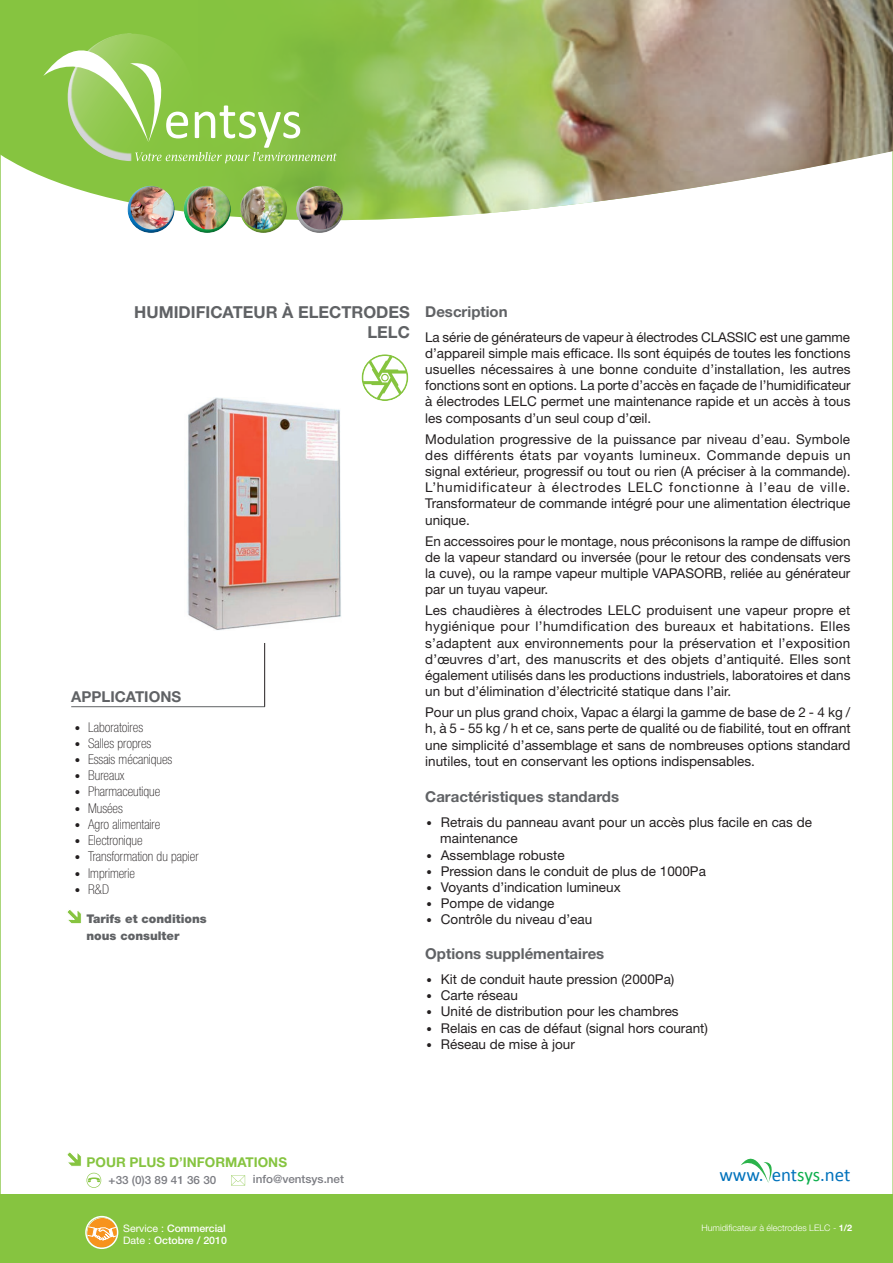
<style>
.page{position:relative;width:893px;height:1263px;background:#fff}
.page>*{position:absolute;margin:0;border:0;box-sizing:border-box;transform-origin:0 0}
.t1{font:18.9px "Calibri";color:#0072bc}
.t2{font:700 16.5px/19.8px "Helvetica Neue LT Std";color:#606265}
.t3{font:700 15px "Helvetica Neue LT Std";color:#606265}
.t4{font:13.5px/16.2px "Helvetica Neue LT Std";color:#231f20;text-align:justify}
.t5{font:100 condensed 13.5px/16.2px "Helvetica Neue LT Std";color:#231f20}
.t6{font:700 13.5px "Helvetica Neue LT Std";color:#86c440}
.t7{font:900 12px/17.1px "Helvetica Neue LT Std";color:#606265}
.t8{font:500 11.4px "Helvetica Neue LT Std";color:#7c7d83}
.t9{font:500 10.35px/11.7px "Helvetica Neue LT Std";color:#fff}
.t10{font:300 9px "Helvetica Neue LT Std";color:#fff}
.s1{font-family:"Lucida Console";font-weight:400;font-stretch:normal}
.s2{font-family:"Lucida Console"}
.s3{font-weight:400}
.s4{color:#fff}
.s5{color:#0cae4c}
.s6{font-weight:700}
</style>
<div class="page">
<hr style="left:71px;top:706px;width:194px;height:1px;background:#606265">
<hr style="left:264px;top:643px;width:1px;height:64px;background:#231f20">
<svg style="left:67px;top:910px;width:14px;height:14px"></svg>
<div style="left:360px;top:353px;width:50px;height:49px;border:6px solid #fff;border-radius:50%"></div>
<svg style="left:362px;top:354px;width:46px;height:47px"></svg>
<div style="left:0;top:1195px;width:893px;height:68px;background:#86c440"></div>
<svg style="left:67px;top:1152px;width:14px;height:15px"></svg>
<svg style="left:87px;top:1173px;width:14px;height:15px"></svg>
<svg style="left:231px;top:1175px;width:14px;height:10px"></svg>
<svg style="left:87px;top:1217px;width:30px;height:30px"></svg>
<div style="left:85px;top:1216px;width:33px;height:33px;border:2px solid #fff;border-radius:50%"></div>
<svg style="left:741px;top:1158px;width:31px;height:25px"></svg>
<svg style="left:0;top:0;width:198px;height:277px;fill:#86c440"></svg>
<img style="left:198px;top:0;width:695px;height:221px">
<div style="left:294px;top:184px;width:50px;height:51px;background:#231f20;opacity:.39"></div>
<div style="left:237px;top:185px;width:50px;height:51px;background:#231f20;opacity:.39"></div>
<div style="left:182px;top:186px;width:50px;height:49px;background:#231f20;opacity:.39"></div>
<div style="left:125px;top:186px;width:51px;height:49px;background:#231f20;opacity:.39"></div>
<svg style="left:43px;top:26px;width:294px;height:137px;background:#94c958"></svg>
<img style="left:187px;top:398px;width:154px;height:232px">
<p class="t2" style="left:367px;top:302px;width:44px;text-indent:-233px">Humidificateur à electrodes<br>LELC</p>
<p class="t3" style="left:425px;top:302px;width:84px">Description</p>
<p class="t4" style="left:425px;top:328px;width:427px">La série de générateurs de vapeur à électrodes CLASSIC est une gamme d’appareil simple mais efficace. Ils sont équipés de toutes les fonctions usuelles nécessaires à une bonne conduite d’installation, les autres fonctions sont en options. La porte d’accès en façade de l’humidificateur à électrodes LELC permet une maintenance rapide et un accès à tous les composants d’un seul coup d’œil.</p>
<p class="t4" style="left:425px;top:430px;width:427px">Modulation progressive de la puissance par niveau d’eau. Symbole des différents états par voyants lumineux. Commande depuis un signal extérieur, progressif ou tout ou rien (A préciser à la commande).<br>L’humidificateur à électrodes LELC fonctionne à l’eau de ville.<br>Transformateur de commande intégré pour une alimentation électrique unique.</p>
<p class="t4" style="left:425px;top:532px;width:427px">En accessoires pour le montage, nous préconisons la rampe de diffusion de la vapeur standard ou inversée (pour le retour des condensats vers la cuve), ou la rampe vapeur multiple VAPASORB, reliée au générateur par un tuyau vapeur.</p>
<p class="t4" style="left:425px;top:602px;width:427px">Les chaudières à électrodes LELC produisent une vapeur propre et hygiénique pour l’humdification des bureaux et habitations. Elles s’adaptent aux environnements pour la préservation et l’exposition d’œuvres d’art, des manuscrits et des objets d’antiquité. Elles sont également utilisés dans les productions industriels, laboratoires et dans un but d’élimination d’électricité statique dans l’air.</p>
<p class="t4" style="left:425px;top:704px;width:427px">Pour un plus grand choix, Vapac a élargi la gamme de base de 2 - 4 kg / h, à 5 - 55 kg / h et ce, sans perte de qualité ou de fiabilité, tout en offrant une simplicité d’assemblage et sans de nombreuses options standard inutiles, tout en conservant les options indispensables.</p>
<p class="t3" style="left:71px;top:688px;width:111px">Applications</p>
<p class="t5" style="left:73px;top:719px;width:127px"><span class="s1">∙</span> Laboratoires<br><span class="s1">∙</span> Salles propres<br><span class="s1">∙</span> Essais mécaniques<br><span class="s1">∙</span> Bureaux<br><span class="s1">∙</span> Pharmaceutique<br><span class="s1">∙</span> Musées<br><span class="s1">∙</span> Agro alimentaire<br><span class="s1">∙</span> Electronique<br><span class="s1">∙</span> Transformation du papier <span class="s1">∙</span> Imprimerie<br><span class="s1">∙</span> R&amp;D</p>
<p class="t3" style="left:425px;top:788px;width:195px">Caractéristiques standards</p>
<p class="t4" style="left:425px;top:814px;width:388px"><span class="s2">∙</span> Retrais du panneau avant pour un accès plus facile en cas de</p>
<p class="t4" style="left:440px;top:830px;width:79px">maintenance</p>
<p class="t4" style="left:425px;top:846px;width:141px"><span class="s2">∙</span> Assemblage robuste</p>
<p class="t4" style="left:425px;top:863px;width:282px"><span class="s2">∙</span> Pression dans le conduit de plus de 1000Pa</p>
<p class="t4" style="left:425px;top:879px;width:197px"><span class="s2">∙</span> Voyants d’indication lumineux</p>
<p class="t4" style="left:425px;top:895px;width:131px"><span class="s2">∙</span> Pompe de vidange</p>
<p class="t4" style="left:425px;top:911px;width:168px"><span class="s2">∙</span> Contrôle du niveau d’eau</p>
<p class="t3" style="left:425px;top:945px;width:181px">Options supplémentaires</p>
<p class="t4" style="left:425px;top:971px;width:284px;text-align:left"><span class="s2">∙</span> Kit de conduit haute pression (2000Pa)<br><span class="s2">∙</span> Carte réseau<br><span class="s2">∙</span> Unité de distribution pour les chambres<br><span class="s2">∙</span> Relais en cas de défaut (signal hors courant) <span class="s2">∙</span> Réseau de mise à jour</p>
<p class="t7" style="left:86px;top:910px;width:122px">Tarifs et conditions nous consulter</p>
<p class="t6" style="left:87px;top:1153px;width:11px">POUR</p>
<p class="t6" style="left:130px;top:1153px;width:10px">PLUS</p>
<p class="t6" style="left:169px;top:1153px;width:24px">D’INFORMATIONS</p>
<p class="t8" style="left:109px;top:1173px;width:109px">+33 (0)3 89 41 36 30</p>
<p class="t8" style="left:253px;top:1172px;width:93px">info@ventsys.net</p>
<p class="t9" style="left:123px;top:1222px;width:105px"><span class="s3">Service :</span> Commercial<br><span class="s3">Date :</span> Octobre / 2010</p>
<h1 class="t1" style="left:719px;top:1163px;width:133px">www.<span class="s4">v</span>ent<span class="s5">sys</span>.net</h1>
<p class="t10" style="left:701px;top:1222px;width:152px">Humidificateur à électrodes LELC - <span class="s6">1/2</span></p>
</div>
